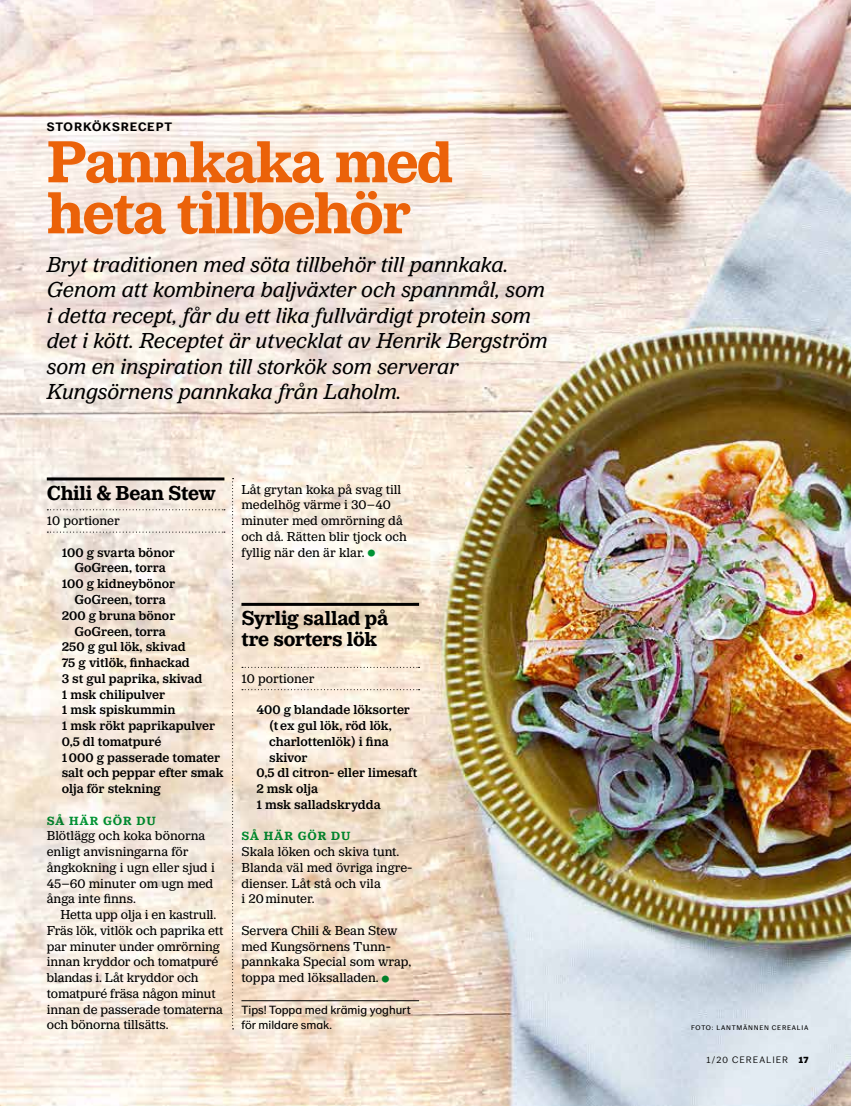
<style>
.page{position:relative;width:851px;height:1106px;background:#fff}
.page>*{position:absolute;margin:0;border:0;box-sizing:border-box;transform-origin:0 0}
.t1{font:700 61.5px/51px "LM Serif";letter-spacing:-.025em;color:#eb6209}
.t2{font:italic 22.5px/25.5px "LM Serif";color:#000}
.t3{font:700 21px/21px "LM Serif";letter-spacing:-.01em;color:#000}
.t4{font:13.5px/15.8px "LM Serif";letter-spacing:-.005em;color:#000}
.t5{font:500 13.5px "LM Serif";color:#000}
.t6{font:700 12.75px "LM Sans 201902";letter-spacing:.075em;color:#000}
.t7{font:12.3px/15.8px "LM Sans 201902";color:#000}
.t8{font:700 12.3px "LM Serif";letter-spacing:.07em;color:#009636}
.t9{font:300 9.75px "LM Sans 201902";letter-spacing:.11em;color:#000}
.t10{font:7.05px "LM Sans 201902";letter-spacing:.11em;color:#000}
.s1{font-weight:900}
</style>
<div class="page">
<img style="left:0;top:0;width:850px;height:1106px">
<hr style="left:47px;top:477px;width:177px;height:3px;background:#000">
<svg style="left:47px;top:509px;width:178px;height:1px"></svg>
<svg style="left:47px;top:531px;width:178px;height:1px"></svg>
<hr style="left:241px;top:603px;width:178px;height:3px;background:#000">
<svg style="left:242px;top:667px;width:177px;height:1px"></svg>
<svg style="left:242px;top:689px;width:177px;height:1px"></svg>
<hr style="left:241px;top:1000px;width:178px;height:1px;background:#000">
<svg style="left:232px;top:478px;width:1px;height:551px"></svg>
<svg style="left:368px;top:550px;width:7px;height:7px"></svg>
<svg style="left:382px;top:975px;width:7px;height:7px"></svg>
<p class="t6" style="left:47px;top:119px;width:127px">STORKÖKSRECEPT</p>
<h1 class="t1" style="left:47px;top:137px;width:408px">Pannkaka med heta tillbehör</h1>
<p class="t2" style="left:47px;top:251px;width:502px">Bryt traditionen med söta tillbehör till pannkaka.<br>Genom att kombinera baljväxter och spannmål, som i detta recept, får du ett lika fullvärdigt protein som det i kött. Receptet är utvecklat av Henrik Bergström som en inspiration till storkök som serverar Kungsörnens pannkaka från Laholm.</p>
<h3 class="t3" style="left:47px;top:482px;width:171px">Chili &amp; Bean Stew</h3>
<p class="t4" style="left:47px;top:513px;width:74px">10 portioner</p>
<p class="t5" style="left:62px;top:544px;width:115px">100 g svarta bönor</p>
<p class="t5" style="left:74px;top:560px;width:93px">GoGreen, torra</p>
<p class="t5" style="left:62px;top:576px;width:115px">100 g kidneybönor</p>
<p class="t5" style="left:74px;top:592px;width:93px">GoGreen, torra</p>
<p class="t5" style="left:62px;top:607px;width:115px">200 g bruna bönor</p>
<p class="t5" style="left:74px;top:623px;width:93px">GoGreen, torra</p>
<p class="t5" style="left:62px;top:639px;width:125px">250 g gul lök, skivad</p>
<p class="t5" style="left:62px;top:655px;width:130px">75 g vitlök, finhackad</p>
<p class="t5" style="left:62px;top:670px;width:142px">3 st gul paprika, skivad</p>
<p class="t5" style="left:62px;top:686px;width:105px">1 msk chilipulver</p>
<p class="t5" style="left:62px;top:702px;width:115px">1 msk spiskummin</p>
<p class="t5" style="left:62px;top:718px;width:155px">1 msk rökt paprikapulver</p>
<p class="t5" style="left:62px;top:733px;width:101px">0,5 dl tomatpuré</p>
<p class="t5" style="left:62px;top:749px;width:160px">1000 g passerade tomater</p>
<p class="t5" style="left:62px;top:765px;width:163px">salt och peppar efter smak</p>
<p class="t5" style="left:62px;top:781px;width:100px">olja för stekning</p>
<p class="t8" style="left:47px;top:813px;width:110px">SÅ HÄR GÖR DU</p>
<p class="t4" style="left:47px;top:828px;width:169px">Blötlägg och koka bönorna enligt anvisningarna för ångkokning i ugn eller sjud i<br>45–60 minuter om ugn med ånga inte finns.</p>
<p class="t4" style="left:47px;top:906px;width:178px;text-indent:14px">Hetta upp olja i en kastrull.<br>Fräs lök, vitlök och paprika ett par minuter under omrörning innan kryddor och tomatpuré blandas i. Låt kryddor och tomatpuré fräsa någon minut innan de passerade tomaterna och bönorna tillsätts.</p>
<p class="t4" style="left:241px;top:481px;width:167px">Låt grytan koka på svag till medelhög värme i 30–40 minuter med omrörning då och då. Rätten blir tjock och fyllig när den är klar.</p>
<h3 class="t3" style="left:241px;top:608px;width:148px">Syrlig sallad på tre sorters lök</h3>
<p class="t4" style="left:241px;top:670px;width:74px">10 portioner</p>
<p class="t5" style="left:256px;top:702px;width:155px">400 g blandade löksorter</p>
<p class="t5" style="left:269px;top:718px;width:124px">(tex gul lök, röd lök,</p>
<p class="t5" style="left:269px;top:733px;width:121px">charlottenlök) i fina</p>
<p class="t5" style="left:269px;top:749px;width:40px">skivor</p>
<p class="t5" style="left:256px;top:765px;width:162px">0,5 dl citron- eller limesaft</p>
<p class="t5" style="left:256px;top:781px;width:63px">2 msk olja</p>
<p class="t5" style="left:256px;top:796px;width:126px">1 msk salladskrydda</p>
<p class="t8" style="left:241px;top:829px;width:110px">SÅ HÄR GÖR DU</p>
<p class="t4" style="left:241px;top:843px;width:172px">Skala löken och skiva tunt.<br>Blanda väl med övriga ingre&shy;dienser. Låt stå och vila<br>i 20minuter.</p>
<p class="t4" style="left:241px;top:922px;width:171px">Servera Chili &amp; Bean Stew med Kungsörnens Tunn&shy;pannkaka Special som wrap, toppa med löksalladen.</p>
<p class="t7" style="left:241px;top:1001px;width:171px">Tips! Toppa med krämig yoghurt för mildare smak.</p>
<p class="t10" style="left:691px;top:1023px;width:119px">FOTO: LANTMÄNNEN CEREALIA</p>
<p class="t9" style="left:706px;top:1054px;width:103px">1/20 CEREALIER <span class="s1">17</span></p>
</div>
